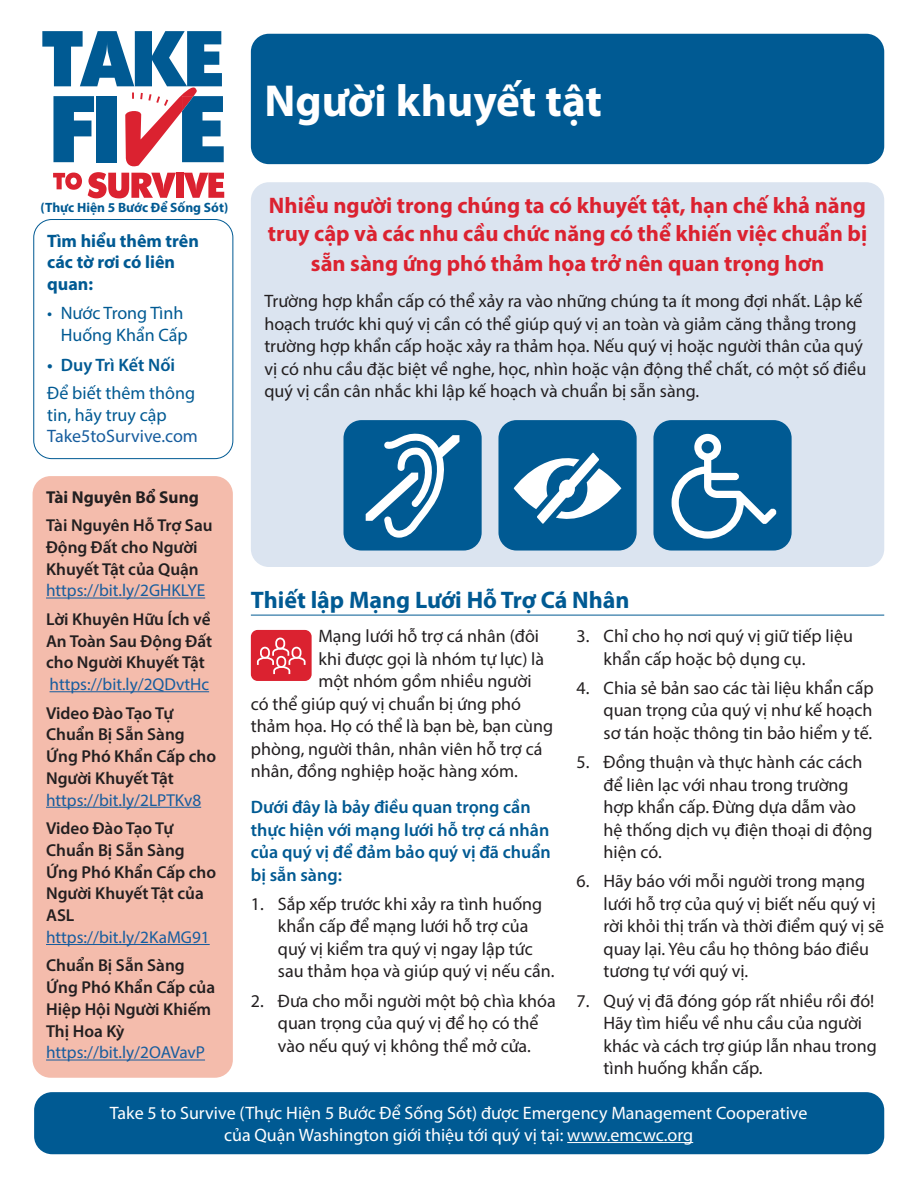
<style>
.page{position:relative;width:918px;height:1188px;background:#fff}
.page>*{position:absolute;margin:0;border:0;box-sizing:border-box;transform-origin:0 0}
.t1{font:700 45px "Myriad Pro";color:#fff}
.t2{font:700 24px "Myriad Pro";color:#005a93}
.t3{font:700 22.5px/29.2px "Myriad Pro";color:#db2230;text-align:center}
.t4{font:18px/22.5px "Myriad Pro";color:#231f20}
.t5{font:18px/21.6px "Myriad Pro";color:#fff;text-align:center}
.t6{font:600 18px/22.5px "Myriad Pro";color:#005a93}
.t7{font:18px/22.5px "Myriad Pro";color:#005a93;text-align:right}
.t8{font:700 18px/21.6px "Myriad Pro";color:#005a93}
.t9{font:18px "Myriad Pro";color:#175d9e}
.t10{font:600 17.25px/21.8px "Myriad Pro";color:#231f20}
.t11{font:17.25px "Myriad Pro";color:#175d9e}
.t12{font:700 17.25px "Myriad Pro";color:#231f20}
.t13{font:700 13.5px "Myriad Pro";color:#005a93}
</style>
<div class="page">
<div style="left:33px;top:219px;width:200px;height:240px;border:1px solid #005a93;border-radius:18px"></div>
<div style="left:33px;top:476px;width:200px;height:602px;background:#f4bcac;border-radius:18px"></div>
<div style="left:251px;top:182px;width:633px;height:385px;background:#dbe4f0;border-radius:18px"></div>
<div style="left:251px;top:34px;width:633px;height:130px;background:#005a93;border-radius:18px"></div>
<div style="left:34px;top:1092px;width:850px;height:62px;background:#005a93;border-radius:18px"></div>
<hr style="left:567px;top:1142px;width:126px;height:1px;background:#fff">
<div style="left:251px;top:630px;width:61px;height:51px;background:#db2230;border-radius:7px"></div>
<div style="left:344px;top:420px;width:138px;height:131px;background:#005a93;border-radius:18px"></div>
<div style="left:498px;top:420px;width:139px;height:131px;background:#005a93;border-radius:18px"></div>
<div style="left:653px;top:420px;width:139px;height:131px;background:#005a93;border-radius:18px"></div>
<svg style="left:366px;top:433px;width:93px;height:105px"></svg>
<svg style="left:514px;top:452px;width:107px;height:72px"></svg>
<svg style="left:671px;top:433px;width:106px;height:106px"></svg>
<hr style="left:251px;top:615px;width:633px;height:1px;background:#005a93">
<svg style="left:257px;top:638px;width:49px;height:36px"></svg>
<hr style="left:46px;top:598px;width:159px;height:1px;background:#175d9e">
<hr style="left:50px;top:691px;width:159px;height:1px;background:#175d9e">
<hr style="left:46px;top:807px;width:155px;height:1px;background:#175d9e">
<hr style="left:46px;top:944px;width:164px;height:1px;background:#175d9e">
<hr style="left:46px;top:1060px;width:159px;height:1px;background:#175d9e">
<svg style="left:42px;top:31px;width:182px;height:167px"></svg>
<h1 class="t1" style="left:264px;top:71px;width:339px">Người khuyết tật</h1>
<p class="t13" style="left:41px;top:198px;width:189px">(Thực Hiện 5 Bước Để Sống Sót)</p>
<p class="t8" style="left:47px;top:229px;width:153px">Tìm hiểu thêm trên các tờ rơi có liên quan:</p>
<p class="t7" style="left:47px;top:301px;width:142px">• Nước Trong Tình<br>Huống Khẩn Cấp</p>
<p class="t6" style="left:47px;top:353px;width:129px">• Duy Trì Kết Nối</p>
<p class="t7" style="left:47px;top:382px;width:149px;line-height:21.6px;text-align:left">Để biết thêm thông tin, hãy truy cập</p>
<p class="t9" style="left:47px;top:425px;width:152px">Take5toSurvive.com</p>
<p class="t12" style="left:46px;top:485px;width:154px">Tài Nguyên Bổ Sung</p>
<p class="t10" style="left:46px;top:514px;width:168px">Tài Nguyên Hỗ Trợ Sau<br>Động Đất cho Người<br>Khuyết Tật của Quận</p>
<p class="t11" style="left:46px;top:580px;width:161px">https://bit.ly/2GHKLYE</p>
<p class="t10" style="left:46px;top:608px;width:168px;text-align:justify">Lời Khuyên Hữu Ích về An Toàn Sau Động Đất cho Người Khuyết Tật</p>
<p class="t11" style="left:50px;top:674px;width:161px">https://bit.ly/2QDvtHc</p>
<p class="t10" style="left:46px;top:701px;width:172px">Video Đào Tạo Tự<br>Chuẩn Bị Sẵn Sàng<br>Ứng Phó Khẩn Cấp cho<br>Người Khuyết Tật</p>
<p class="t11" style="left:46px;top:789px;width:157px">https://bit.ly/2LPTKv8</p>
<p class="t10" style="left:46px;top:817px;width:172px">Video Đào Tạo Tự<br>Chuẩn Bị Sẵn Sàng<br>Ứng Phó Khẩn Cấp cho<br>Người Khuyết Tật của<br>ASL</p>
<p class="t11" style="left:46px;top:926px;width:165px">https://bit.ly/2KaMG91</p>
<p class="t10" style="left:46px;top:954px;width:171px">Chuẩn Bị Sẵn Sàng<br>Ứng Phó Khẩn Cấp của<br>Hiệp Hội Người Khiếm<br>Thị Hoa Kỳ</p>
<p class="t11" style="left:46px;top:1042px;width:161px">https://bit.ly/2OAVavP</p>
<p class="t3" style="left:268px;top:190px;width:601px">Nhiều người trong chúng ta có khuyết tật, hạn chế khả năng truy cập và các nhu cầu chức năng có thể khiến việc chuẩn bị sẵn sàng ứng phó thảm họa trở nên quan trọng hơn</p>
<p class="t4" style="left:264px;top:290px;width:604px">Trường hợp khẩn cấp có thể xảy ra vào những chúng ta ít mong đợi nhất. Lập kế hoạch trước khi quý vị cần có thể giúp quý vị an toàn và giảm căng thẳng trong trường hợp khẩn cấp hoặc xảy ra thảm họa. Nếu quý vị hoặc người thân của quý vị có nhu cầu đặc biệt về nghe, học, nhìn hoặc vận động thể chất, có một số điều quý vị cần cân nhắc khi lập kế hoạch và chuẩn bị sẵn sàng.</p>
<h2 class="t2" style="left:251px;top:584px;width:380px">Thiết lập Mạng Lưới Hỗ Trợ Cá Nhân</h2>
<p class="t4" style="left:318px;top:625px;width:222px">Mạng lưới hỗ trợ cá nhân (đôi</p>
<p class="t4" style="left:318px;top:647px;width:227px">khi được gọi là nhóm tự lực) là</p>
<p class="t4" style="left:318px;top:670px;width:215px">một nhóm gồm nhiều người</p>
<p class="t4" style="left:251px;top:692px;width:272px">có thể giúp quý vị chuẩn bị ứng phó</p>
<p class="t4" style="left:251px;top:715px;width:304px">thảm họa. Họ có thể là bạn bè, bạn cùng</p>
<p class="t4" style="left:251px;top:737px;width:293px">phòng, người thân, nhân viên hỗ trợ cá</p>
<p class="t4" style="left:251px;top:760px;width:269px">nhân, đồng nghiệp hoặc hàng xóm.</p>
<p class="t6" style="left:251px;top:795px;width:302px">Dưới đây là bảy điều quan trọng cần thực hiện với mạng lưới hỗ trợ cá nhân của quý vị để đảm bảo quý vị đã chuẩn bị sẵn sàng:</p>
<p class="t4" style="left:278px;top:892px;width:278px;text-indent:-27px">1. Sắp xếp trước khi xảy ra tình huống khẩn cấp để mạng lưới hỗ trợ của quý vị kiểm tra quý vị ngay lập tức sau thảm họa và giúp quý vị nếu cần.</p>
<p class="t4" style="left:251px;top:989px;width:306px;text-align:center">2. Đưa cho mỗi người một bộ chìa khóa quan trọng của quý vị để họ có thể<br>vào nếu quý vị không thể mở cửa.</p>
<p class="t4" style="left:604px;top:625px;width:251px;text-indent:-27px">3. Chỉ cho họ nơi quý vị giữ tiếp liệu khẩn cấp hoặc bộ dụng cụ.</p>
<p class="t4" style="left:604px;top:676px;width:272px;text-align:justify;text-indent:-27px">4. Chia sẻ bản sao các tài liệu khẩn cấp quan trọng của quý vị như kế hoạch sơ tán hoặc thông tin bảo hiểm y tế.</p>
<p class="t4" style="left:604px;top:751px;width:271px;text-indent:-27px">5. Đồng thuận và thực hành các cách để liên lạc với nhau trong trường hợp khẩn cấp. Đừng dựa dẫm vào hệ thống dịch vụ điện thoại di động hiện có.</p>
<p class="t4" style="left:604px;top:870px;width:282px;text-indent:-27px">6. Hãy báo với mỗi người trong mạng lưới hỗ trợ của quý vị biết nếu quý vị rời khỏi thị trấn và thời điểm quý vị sẽ quay lại. Yêu cầu họ thông báo điều tương tự với quý vị.</p>
<p class="t4" style="left:604px;top:989px;width:275px;text-indent:-27px">7. Quý vị đã đóng góp rất nhiều rồi đó!<br>Hãy tìm hiểu về nhu cầu của người khác và cách trợ giúp lẫn nhau trong tình huống khẩn cấp.</p>
<p class="t5" style="left:110px;top:1102px;width:699px">Take 5 to Survive (Thực Hiện 5 Bước Để Sống Sót) được Emergency Management Cooperative của Quận Washington giới thiệu tới quý vị tại: www.emcwc.org</p>
</div>
